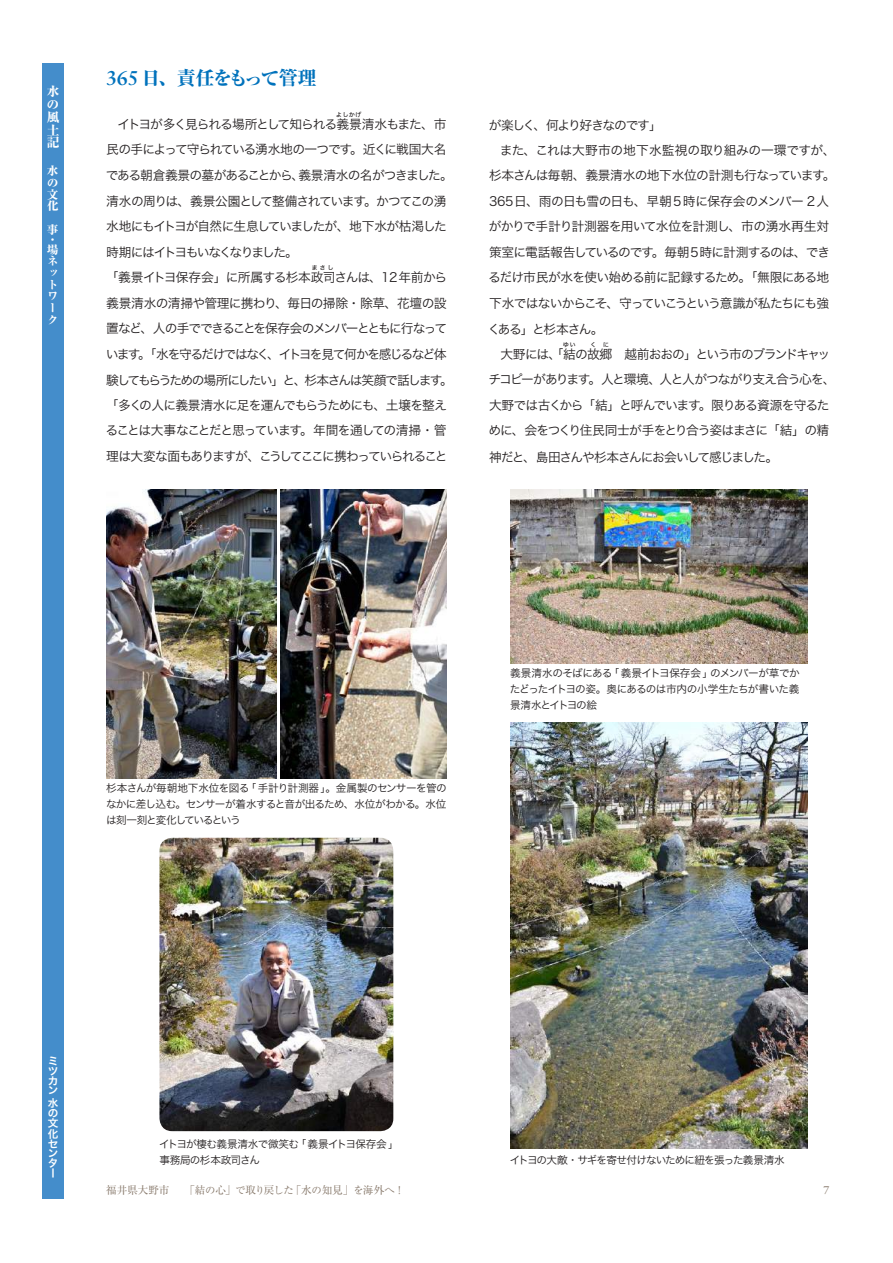
<style>
.page{position:relative;width:893px;height:1263px;background:#fff}
.page>*{position:absolute;margin:0;border:0;box-sizing:border-box;transform-origin:0 0}
.t1{font:800 19.2px "Ryumin Pro";color:#0072bc}
.t2{font:12.75px/26px "Hira Kaku Pro W3";letter-spacing:-.08em;color:#231f20}
.t3{font:12.75px "Hira Kaku Pro W3";letter-spacing:-.055em;color:#231f20}
.t4{font:12.75px/25.5px "Hira Kaku Pro W3";letter-spacing:-.11em;color:#231f20}
.t5{font:12.75px "Hira Kaku Pro W3";letter-spacing:-.045em;color:#231f20}
.t6{font:12.75px "Hira Kaku Pro W3";letter-spacing:-.03em;color:#231f20}
.t7{font:12.75px "Hira Kaku Pro W3";letter-spacing:-.14em;color:#231f20}
.t8{font:12.75px "Hira Kaku Pro W3";letter-spacing:-.015em;color:#231f20}
.t9{font:12.75px "Hira Kaku Pro W3";letter-spacing:-.105em;color:#231f20}
.t10{font:12.75px "Hira Kaku Pro W3";letter-spacing:-.05em;color:#231f20}
.t11{font:12.75px "Hira Kaku Pro W3";letter-spacing:-.1em;color:#231f20}
.t12{font:800 12.75px/12.8px "Ryumin Pro";color:#fff;text-align:justify}
.t13{font:800 12.3px "Ryumin Pro";color:#fff}
.t14{font:800 11.7px/11.7px "Ryumin Pro";color:#fff}
.t15{font:800 11.4px/11.7px "Ryumin Pro";color:#fff}
.t16{font:11.1px "Sabon LT Std";color:#867769}
.t17{font:10.65px/15.9px "Hira Kaku Pro W3";letter-spacing:-.06em;color:#231f20}
.t18{font:10.65px "Ryumin Pro";letter-spacing:-.015em;color:#867769}
.t19{font:10.65px "Hira Kaku Pro W3";letter-spacing:-.08em;color:#231f20}
.t20{font:10.65px/9.9px "Hira Kaku Pro W6";color:#fff;text-align:justify}
.t21{font:10.65px "Hira Kaku Pro W3";letter-spacing:-.035em;color:#231f20}
.t22{font:6.45px "Hira Kaku Pro W3";color:#231f20}
.s1{font-family:"Sabon LT Std";font-weight:700;font-size:20.1px}
.s2{font-size:18.6px}
.s3{font-size:10.35px}
</style>
<div class="page">
<img style="left:106px;top:489px;width:170px;height:289px">
<img style="left:281px;top:489px;width:165px;height:289px">
<img style="left:159px;top:838px;width:234px;height:293px">
<img style="left:510px;top:489px;width:298px;height:174px">
<img style="left:510px;top:723px;width:298px;height:425px">
<div style="left:43px;top:64px;width:21px;height:1135px;background:#448dcb"></div>
<p class="t12" style="left:47px;top:84px;width:14px">水</p>
<p class="t13" style="left:47px;top:95px;width:13px">の</p>
<p class="t12" style="left:47px;top:110px;width:14px">風土記</p>
<p class="t14" style="left:47px;top:164px;width:13px">水</p>
<p class="t15" style="left:47px;top:176px;width:12px">の</p>
<p class="t14" style="left:47px;top:188px;width:13px">文化</p>
<p class="t14" style="left:47px;top:223px;width:13px">事</p>
<p class="t14" style="left:47px;top:233px;width:9px">・</p>
<p class="t14" style="left:47px;top:243px;width:13px">場</p>
<p class="t15" style="left:47px;top:254px;width:12px">ネットワーク</p>
<h1 class="t1" style="left:106px;top:63px;width:212px"><span class="s1">365</span> 日、責任<span class="s2">をもって</span>管理</h1>
<p class="t2" style="left:117px;top:110px;width:331px">イトヨが多く見られる場所として知られる義景清水もまた、市</p>
<p class="t22" style="left:336px;top:109px;width:27px">よしかげ</p>
<p class="t5" style="left:350px;top:138px;width:98px">。近くに戦国大名</p>
<p class="t2" style="left:106px;top:136px;width:349px;line-height:25.5px">民の手によって守られている湧水地の一つです<br>である朝倉義景の墓があることから義景清水の名がつきました。</p>
<p class="t2" style="left:292px;top:161px;width:14px">、</p>
<p class="t2" style="left:364px;top:187px;width:84px">。かつてこの湧</p>
<p class="t2" style="left:106px;top:187px;width:342px">清水の周りは、義景公園として整備されています<br>水地にもイトヨが自然に生息していましたが、地下水が枯渇した時期にはイトヨもいなくなりました。</p>
<p class="t3" style="left:106px;top:266px;width:343px">「義景イトヨ保存会」に所属する杉本政司さんは、12年前から</p>
<p class="t22" style="left:312px;top:262px;width:24px">まさし</p>
<p class="t2" style="left:106px;top:289px;width:342px;line-height:25.5px;text-align:right">義景清水の清掃や管理に携わり、毎日の掃除・除草、花壇の設置など、人の手でできることを保存会のメンバーとともに行なって、イトヨを見て何かを感じるなど体</p>
<p class="t9" style="left:138px;top:342px;width:133px">。「水を守るだけではなく</p>
<p class="t2" style="left:106px;top:340px;width:36px">います</p>
<p class="t9" style="left:304px;top:369px;width:140px">杉本さんは笑顔で話します</p>
<p class="t7" style="left:106px;top:369px;width:202px">験してもらうための場所にしたい」と、</p>
<p class="t2" style="left:106px;top:391px;width:343px">「多くの人に義景清水に足を運んでもらうためにも、土壌を整え</p>
<p class="t10" style="left:300px;top:419px;width:148px">。年間を通しての清掃・管</p>
<p class="t2" style="left:440px;top:366px;width:14px">。</p>
<p class="t4" style="left:106px;top:417px;width:343px">ることは大事なことだと思っています<br>理は大変な面もありますが、こうしてここに携わっていられること</p>
<p class="t11" style="left:534px;top:114px;width:130px">、何より好きなのです「</p>
<p class="t2" style="left:489px;top:111px;width:48px">が楽しく</p>
<p class="t8" style="left:500px;top:139px;width:337px">また、これは大野市の地下水監視の取り組みの一環ですが、</p>
<p class="t2" style="left:823px;top:162px;width:14px">。</p>
<p class="t3" style="left:489px;top:164px;width:337px">杉本さんは毎朝、義景清水の地下水位の計測も行なっています</p>
<p class="t6" style="left:489px;top:190px;width:342px">365日、雨の日も雪の日も、早朝5時に保存会のメンバー 2 人</p>
<p class="t5" style="left:489px;top:215px;width:342px">がかりで手計り計測器を用いて水位を計測し、市の湧水再生対</p>
<p class="t2" style="left:652px;top:238px;width:180px">。毎朝５時に計測するのは、でき</p>
<p class="t2" style="left:488px;top:238px;width:343px">策室に電話報告しているのです<br>るだけ市民が水を使い始める前に記録するため。「無限にある地下水ではないからこそ、守っていこうという意識が私たちにも強くある」と杉本さん。</p>
<p class="t2" style="left:500px;top:340px;width:331px">大野には、「結の故郷　越前おおの」という市のブランドキャッ</p>
<p class="t22" style="left:563px;top:339px;width:14px">ゆい</p>
<p class="t22" style="left:590px;top:339px;width:20px">く に</p>
<p class="t2" style="left:589px;top:366px;width:248px">。人と環境、人と人がつながり支え合う心を、</p>
<p class="t7" style="left:489px;top:368px;width:104px">チコピーがあります</p>
<p class="t2" style="left:488px;top:391px;width:342px">大野では古くから「結」と呼んでいます<br>めに、会をつくり住民同士が手をとり合う姿はまさに「結」の精神だと、島田さんや杉本さんにお会いして感じました。</p>
<p class="t2" style="left:699px;top:391px;width:132px">。限りある資源を守るた</p>
<p class="t17" style="left:106px;top:779px;width:342px">杉本さんが毎朝地下水位を図る<br>なかに差し込む。センサーが着水すると音が出るため、水位がわかる。水位は刻一刻と変化しているという</p>
<p class="t17" style="left:246px;top:779px;width:202px">「手計り計測器」。金属製のセンサーを管の</p>
<p class="t17" style="left:510px;top:664px;width:291px">義景清水のそばにある<br>たどったイトヨの姿。奥にあるのは市内の小学生たちが書いた義景清水とイトヨの絵</p>
<p class="t21" style="left:609px;top:663px;width:106px">「義景イトヨ保存会」</p>
<p class="t17" style="left:710px;top:664px;width:91px">のメンバーが草でか</p>
<p class="t20" style="left:48px;top:1056px;width:11px">ミツカン</p>
<p class="t20" style="left:48px;top:1098px;width:12px">水の文化センター</p>
<p class="t17" style="left:159px;top:1135px;width:142px">イトヨが棲む義景清水で微笑む事務局の杉本政司さん</p>
<p class="t17" style="left:296px;top:1135px;width:104px">「義景イトヨ保存会「</p>
<p class="t18" style="left:291px;top:1181px;width:116px">「水<span class="s3">の</span>知見」<span class="s3">を</span>海外<span class="s3">へ</span>!</p>
<p class="t18" style="left:106px;top:1181px;width:189px">福井県大野市　　「結<span class="s3">の</span>心」<span class="s3">で</span>取<span class="s3">り</span>戻<span class="s3">した</span></p>
<p class="t19" style="left:510px;top:1150px;width:276px">イトヨの大敵・サギを寄せ付けないために紐を張った義景清水</p>
<p class="t16" style="left:823px;top:1183px;width:8px">7</p>
</div>
